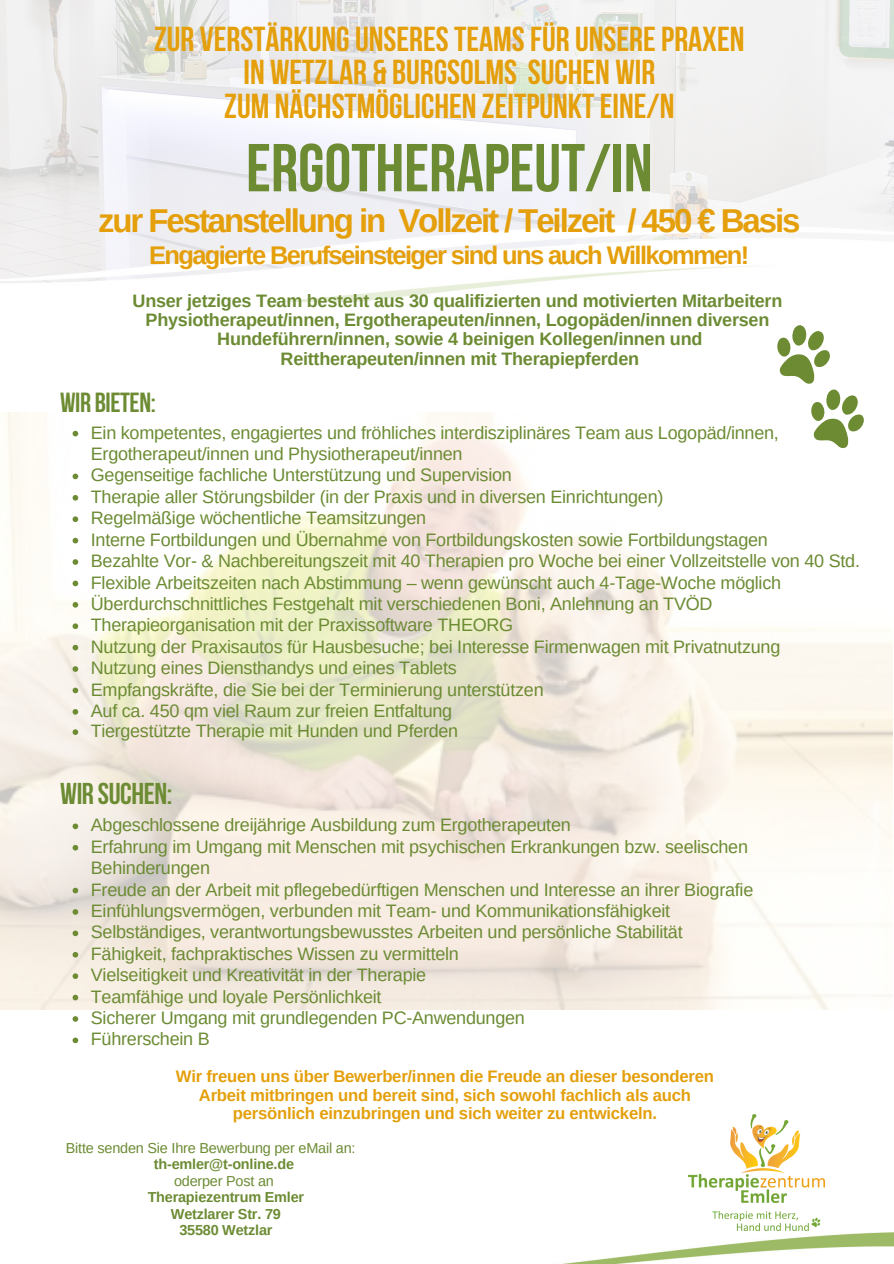
<style>
.page{position:relative;width:894px;height:1264px;background:#fff}
.page>*{position:absolute;margin:0;border:0;box-sizing:border-box;transform-origin:0 0}
.t1{font:700 67.5px "Bebas Neue";color:#6c8b33}
.t2{font:700 34.5px "Bebas Neue";color:#e49f0b}
.t3{font:700 33px "Arimo";letter-spacing:-.065em;color:#e49f0b}
.t4{font:700 30px "Bebas Neue";letter-spacing:-.015em;color:#6c8b33}
.t5{font:700 27.6px "Bebas Neue";letter-spacing:-.015em;color:#6c8b33}
.t6{font:700 25.5px "Arimo";letter-spacing:-.065em;color:#e49f0b}
.t7{font:18px/21.5px "Arimo";letter-spacing:-.015em;color:#6c8b33}
.t8{font:700 18px "Arimo";letter-spacing:-.015em;color:#6c8b33}
.t9{font:17.85px "Arimo";letter-spacing:-.015em;color:#6c8b33}
.t10{font:700 16.65px/18.1px "Arimo";letter-spacing:-.015em;color:#e49f0b;text-align:center}
.t11{font:700 14.4px "Arimo";letter-spacing:-.015em;color:#6c8b33}
.t12{font:14.4px "Arimo";letter-spacing:-.015em;color:#6c8b33}
</style>
<div class="page">
<img style="left:0;top:0;width:893px;height:302px">
<img style="left:570px;top:1230px;width:323px;height:33px">
<img style="left:688px;top:1114px;width:136px;height:115px">
<img style="left:0;top:412px;width:892px;height:597px">
<svg style="left:767px;top:325px;width:103px;height:127px"></svg>
<svg style="left:73px;top:431px;width:5px;height:5px"></svg>
<svg style="left:73px;top:473px;width:5px;height:6px"></svg>
<svg style="left:73px;top:495px;width:5px;height:5px"></svg>
<svg style="left:73px;top:516px;width:5px;height:6px"></svg>
<svg style="left:73px;top:538px;width:5px;height:5px"></svg>
<svg style="left:73px;top:559px;width:5px;height:6px"></svg>
<svg style="left:73px;top:580px;width:5px;height:6px"></svg>
<svg style="left:73px;top:602px;width:5px;height:5px"></svg>
<svg style="left:73px;top:623px;width:5px;height:6px"></svg>
<svg style="left:73px;top:645px;width:5px;height:5px"></svg>
<svg style="left:73px;top:666px;width:5px;height:6px"></svg>
<svg style="left:73px;top:687px;width:5px;height:6px"></svg>
<svg style="left:73px;top:709px;width:5px;height:5px"></svg>
<svg style="left:73px;top:729px;width:5px;height:6px"></svg>
<svg style="left:73px;top:823px;width:5px;height:6px"></svg>
<svg style="left:73px;top:845px;width:5px;height:5px"></svg>
<svg style="left:73px;top:887px;width:5px;height:6px"></svg>
<svg style="left:73px;top:909px;width:5px;height:5px"></svg>
<svg style="left:73px;top:930px;width:5px;height:6px"></svg>
<svg style="left:73px;top:951px;width:5px;height:6px"></svg>
<svg style="left:73px;top:973px;width:5px;height:6px"></svg>
<svg style="left:73px;top:994px;width:5px;height:6px"></svg>
<svg style="left:73px;top:1016px;width:5px;height:5px"></svg>
<svg style="left:73px;top:1037px;width:5px;height:6px"></svg>
<p class="t2" style="left:154px;top:25px;width:592px">ZUR VERSTÄRKUNGUNSERESTEAMSFÜR UNSEREPRAXEN</p>
<p class="t2" style="left:243px;top:59px;width:413px">IN WETZLAR &amp; BURGSOLMS SUCHEN WIR</p>
<p class="t2" style="left:224px;top:92px;width:451px">ZUM NÄCHSTMÖGLICHEN ZEITPUNKTEINE/N</p>
<p class="t1" style="left:246px;top:141px;width:408px">ERGOTHERAPEUT/IN</p>
<p class="t3" style="left:98px;top:202px;width:703px">zur Festanstellung in Vollzeit / Teilzeit / 450 € Basis</p>
<p class="t6" style="left:149px;top:240px;width:601px">Engagierte Berufseinsteiger sind uns auch Willkommen!</p>
<p class="t8" style="left:132px;top:291px;width:651px">Unser jetziges Team besteht aus 30 qualifizierten und motivierten Mitarbeitern</p>
<p class="t8" style="left:146px;top:310px;width:625px">Physiotherapeut/innen, Ergotherapeuten/innen, Logopäden/innen diversen</p>
<p class="t8" style="left:217px;top:329px;width:486px">Hundeführern/innen, sowie 4 beinigen Kollegen/innen und</p>
<p class="t8" style="left:280px;top:348px;width:360px">Reittherapeuten/innen mit Therapiepferden</p>
<p class="t5" style="left:60px;top:391px;width:97px">WIR BIETEN:</p>
<p class="t7" style="left:91px;top:421px;width:689px">Ein kompetentes, engagiertes und fröhliches interdisziplinäres Team aus Logopäd/innen,<br>Ergotherapeut/innen und Physiotherapeut/innen</p>
<p class="t7" style="left:91px;top:464px;width:422px">Gegenseitige fachliche Unterstützung und Supervision</p>
<p class="t7" style="left:91px;top:486px;width:574px">Therapie aller Störungsbilder (in der Praxis und in diversen Einrichtungen)</p>
<p class="t7" style="left:91px;top:507px;width:337px">Regelmäßige wöchentliche Teamsitzungen</p>
<p class="t7" style="left:91px;top:528px;width:678px">Interne Fortbildungen und Übernahme von Fortbildungskosten sowie Fortbildungstagen</p>
<p class="t7" style="left:91px;top:550px;width:770px">Bezahlte Vor- &amp; Nachbereitungszeit mit 40 Therapien pro Woche bei einer Vollzeitstelle von 40 Std.</p>
<p class="t7" style="left:91px;top:571px;width:691px">Flexible Arbeitszeiten nach Abstimmung – wenn gewünscht auch 4-Tage-Woche möglich</p>
<p class="t7" style="left:91px;top:593px;width:623px">Überdurchschnittliches Festgehalt mit verschiedenen Boni, Anlehnung an TVÖD</p>
<p class="t7" style="left:91px;top:614px;width:424px">Therapieorganisation mit der Praxissoftware THEORG</p>
<p class="t7" style="left:91px;top:635px;width:691px">Nutzung der Praxisautos für Hausbesuche; bei Interesse Firmenwagen mit Privatnutzung</p>
<p class="t7" style="left:91px;top:657px;width:367px">Nutzung eines Diensthandys und eines Tablets</p>
<p class="t7" style="left:91px;top:678px;width:454px">Empfangskräfte, die Sie bei der Terminierung unterstützen</p>
<p class="t7" style="left:91px;top:700px;width:363px">Auf ca. 450 qm viel Raum zur freien Entfaltung</p>
<p class="t9" style="left:91px;top:721px;width:369px">Tiergestützte Therapie mit Hunden und Pferden</p>
<p class="t4" style="left:60px;top:781px;width:114px">WIR SUCHEN:</p>
<p class="t7" style="left:91px;top:814px;width:481px">Abgeschlossene dreijährige Ausbildung zum Ergotherapeuten</p>
<p class="t7" style="left:91px;top:835px;width:658px">Erfahrung im Umgang mit Menschen mit psychischen Erkrankungen bzw. seelischen<br>Behinderungen</p>
<p class="t7" style="left:91px;top:878px;width:664px">Freude an der Arbeit mit pflegebedürftigen Menschen und Interesse an ihrer Biografie</p>
<p class="t7" style="left:91px;top:900px;width:580px">Einfühlungsvermögen, verbunden mit Team- und Kommunikationsfähigkeit</p>
<p class="t7" style="left:91px;top:921px;width:593px">Selbständiges, verantwortungsbewusstes Arbeiten und persönliche Stabilität</p>
<p class="t7" style="left:91px;top:942px;width:369px">Fähigkeit, fachpraktisches Wissen zu vermitteln</p>
<p class="t7" style="left:91px;top:964px;width:337px">Vielseitigkeit und Kreativität in der Therapie</p>
<p class="t7" style="left:91px;top:985px;width:292px">Teamfähige und loyale Persönlichkeit</p>
<p class="t7" style="left:91px;top:1007px;width:435px">Sicherer Umgang mit grundlegenden PC-Anwendungen</p>
<p class="t7" style="left:91px;top:1028px;width:120px">Führerschein B</p>
<p class="t10" style="left:176px;top:1067px;width:539px">Wir freuen uns über Bewerber/innen die Freude an dieser besonderen<br>Arbeit mitbringen und bereit sind, sich sowohl fachlich als auch persönlich einzubringen und sich weiter zu entwickeln.</p>
<p class="t12" style="left:66px;top:1139px;width:291px">Bitte senden Sie Ihre Bewerbung per eMail an:</p>
<p class="t11" style="left:154px;top:1155px;width:142px">th-emler@t-online.de</p>
<p class="t12" style="left:174px;top:1172px;width:101px">oderper Post an</p>
<p class="t11" style="left:148px;top:1188px;width:158px">Therapiezentrum Emler</p>
<p class="t11" style="left:171px;top:1205px;width:111px">Wetzlarer Str. 79</p>
<p class="t11" style="left:179px;top:1221px;width:95px">35580 Wetzlar</p>
</div>
